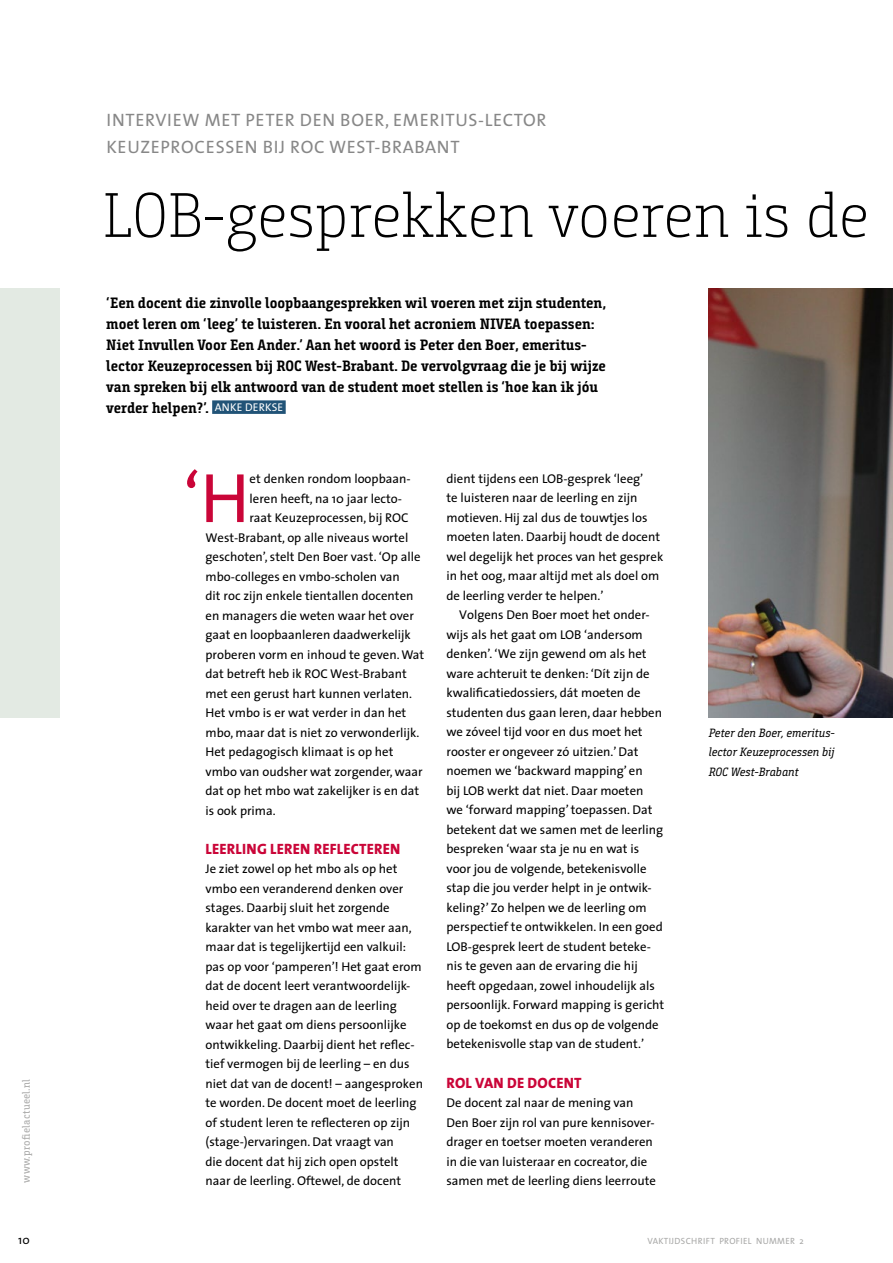
<style>
.page{position:relative;width:893px;height:1263px;background:#fff}
.page>*{position:absolute;margin:0;border:0;box-sizing:border-box;transform-origin:0 0}
.t1{font:70.5px "The Sans";color:#ca0538}
.t2{font:300 62.7px "Bunday Slab";color:#000}
.t3{font:18px/27px "The Sans";letter-spacing:.04em;color:#878787}
.t4{font:700 15px/21px "Bunday Slab";color:#000}
.t5{font:800 15px "The Sans";letter-spacing:.015em;color:#ca0538}
.t6{font:12.75px/19.5px "The Sans";color:#000}
.t7{font:italic 12px/19.5px "Bunday Slab";color:#000;text-align:justify}
.t8{font:12px "The Sans";color:#000}
.t9{font:10.5px "Bunday Slab";letter-spacing:.02em;color:#a8a8a7}
.t10{font:9px "The Sans";letter-spacing:.035em;color:#a8a8a7}
.s1{font-family:"The Sans";font-weight:400;font-size:11.25px;color:#fff}
</style>
<div class="page">
<div style="left:212px;top:400px;width:74px;height:14px;background:#215377"></div>
<img style="left:709px;top:288px;width:184px;height:429px">
<div style="left:0;top:288px;width:60px;height:429px;background:#e3eae3"></div>
<h3 class="t3" style="left:106px;top:106px;width:442px">INTERVIEW MET PETER DEN BOER, EMERITUS-LECTOR<br>KEUZEPROCESSEN BIJ ROC WEST-BRABANT</h3>
<h2 class="t2" style="left:102px;top:178px;width:768px">LOB-gesprekken voeren is de</h2>
<p class="t9" style="left:20px;top:1182px;width:105px;rotate:-90deg">www.profielactueel.nl</p>
<p class="t4" style="left:106px;top:292px;width:502px">‘Een docent die zinvolle loopbaangesprekken wil voeren met zijn studenten, moet leren om ‘leeg’ te luisteren. En vooral het acroniem NIVEA toepassen:<br>Niet Invullen Voor Een Ander.’ Aan het woord is Peter den Boer, emeritus&shy;lector Keuzeprocessen bij ROC West-Brabant. De vervolgvraag die je bij wijze van spreken bij elk antwoord van de student moet stellen is ‘hoe kan ik jóu verder helpen?’. <span class="s1">ANKE DERKSE</span></p>
<h1 class="t1" style="left:183px;top:440px;width:68px">‘H</h1>
<p class="t6" style="left:250px;top:469px;width:163px">et denken rondom loopbaan-</p>
<p class="t6" style="left:250px;top:488px;width:154px">leren heeft, na 10 jaar lecto-</p>
<p class="t6" style="left:250px;top:508px;width:161px">raat Keuzeprocessen, bij ROC</p>
<p class="t6" style="left:206px;top:527px;width:204px">West-Brabant, op alle niveaus wortel</p>
<p class="t6" style="left:206px;top:547px;width:216px">geschoten’, stelt Den Boer vast. ‘Op alle</p>
<p class="t6" style="left:206px;top:566px;width:196px">mbo-colleges en vmbo-scholen van</p>
<p class="t6" style="left:206px;top:586px;width:209px">dit roc zijn enkele tientallen docenten</p>
<p class="t6" style="left:206px;top:605px;width:210px">en managers die weten waar het over</p>
<p class="t6" style="left:206px;top:625px;width:207px">gaat en loopbaanleren daadwerkelijk</p>
<p class="t6" style="left:206px;top:644px;width:220px">proberen vorm en inhoud te geven. Wat</p>
<p class="t6" style="left:206px;top:663px;width:203px">dat betreft heb ik ROC West-Brabant</p>
<p class="t6" style="left:206px;top:683px;width:208px">met een gerust hart kunnen verlaten.</p>
<p class="t6" style="left:206px;top:702px;width:202px">Het vmbo is er wat verder in dan het</p>
<p class="t6" style="left:206px;top:722px;width:215px">mbo, maar dat is niet zo verwonderlijk.</p>
<p class="t6" style="left:206px;top:741px;width:189px">Het pedagogisch klimaat is op het</p>
<p class="t6" style="left:206px;top:761px;width:219px">vmbo van oudsher wat zorgender, waar</p>
<p class="t6" style="left:206px;top:780px;width:215px">dat op het mbo wat zakelijker is en dat</p>
<p class="t6" style="left:206px;top:800px;width:72px">is ook prima.</p>
<p class="t5" style="left:206px;top:836px;width:196px">LEERLING LEREN REFLECTEREN</p>
<p class="t6" style="left:206px;top:859px;width:219px">Je ziet zowel op het mbo als op het vmbo een veranderend denken over stages. Daarbij sluit het zorgende karakter van het vmbo wat meer aan, maar dat is tegelijkertijd een valkuil: pas op voor ‘pamperen’! Het gaat erom dat de docent leert verantwoordelijk&shy;heid over te dragen aan de leerling waar het gaat om diens persoonlijke ontwikkeling. Daarbij dient het reflec&shy;tief vermogen bij de leerling – en dus niet dat van de docent! – aangesproken te worden. De docent moet de leerling of student leren te reflecteren op zijn (stage-)ervaringen. Dat vraagt van<br>die docent dat hij zich open opstelt naar de leerling. Oftewel, de docent</p>
<p class="t6" style="left:446px;top:468px;width:218px">dient tijdens een LOB-gesprek ‘leeg’<br>te luisteren naar de leerling en zijn motieven. Hij zal dus de touwtjes los moeten laten. Daarbij houdt de docent wel degelijk het proces van het gesprek in het oog, maar altijd met als doel om de leerling verder te helpen.’</p>
<p class="t6" style="left:446px;top:605px;width:219px;text-indent:13px">Volgens Den Boer moet het onder&shy;wijs als het gaat om LOB ‘andersom denken’. ‘We zijn gewend om als het ware achteruit te denken: ‘Dít zijn de kwalificatiedossiers, dát moeten de studenten dus gaan leren, daar hebben we zóveel tijd voor en dus moet het rooster er ongeveer zó uitzien.’ Dat noemen we ‘backward mapping’ en<br>bij LOB werkt dat niet. Daar moeten<br>we ‘forward mapping’ toepassen. Dat betekent dat we samen met de leerling bespreken ‘waar sta je nu en wat is voor jou de volgende, betekenisvolle stap die jou verder helpt in je ontwik&shy;keling?’ Zo helpen we de leerling om perspectief te ontwikkelen. In een goed LOB-gesprek leert de student beteke&shy;nis te geven aan de ervaring die hij heeft opgedaan, zowel inhoudelijk als persoonlijk. Forward mapping is gericht op de toekomst en dus op de volgende betekenisvolle stap van de student.’</p>
<p class="t5" style="left:447px;top:1070px;width:137px">ROL VAN DE DOCENT</p>
<p class="t6" style="left:446px;top:1093px;width:211px">De docent zal naar de mening van Den Boer zijn rol van pure kennisover&shy;drager en toetser moeten veranderen in die van luisteraar en cocreator, die samen met de leerling diens leerroute</p>
<p class="t7" style="left:709px;top:723px;width:127px">Peter den Boer, emeritus&shy;lector Keuzeprocessen bij ROC West-Brabant</p>
<p class="t8" style="left:18px;top:1229px;width:13px">10</p>
<p class="t10" style="left:647px;top:1233px;width:158px">VAKTIJDSCHRIFT PROFIEL NUMMER 2</p>
</div>
